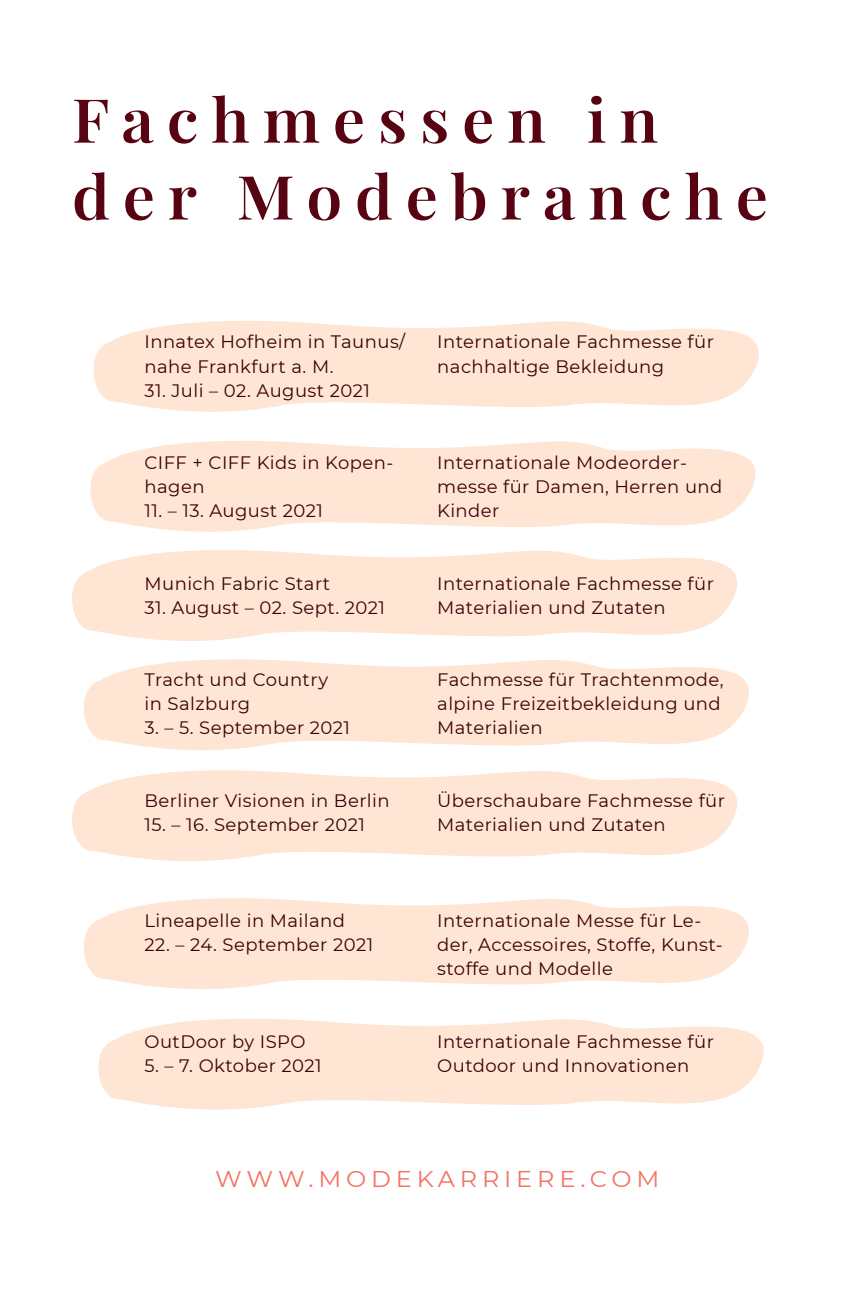
<style>
.page{position:relative;width:862px;height:1299px;background:#fff}
.page>*{position:absolute;margin:0;border:0;box-sizing:border-box;transform-origin:0 0}
.t1{font:600 60.8px "Playfair Display";letter-spacing:.2em;color:#580312;scale:1.05 1}
.t2{font:22.8px "Montserrat";letter-spacing:.2em;color:#f37363;scale:1.05 1}
.t3{font:18px/24.2px "Montserrat";letter-spacing:.025em;color:#3b0109}
</style>
<div class="page">
<svg style="left:93px;top:321px;width:666px;height:91px;fill:#fee5d4"></svg>
<svg style="left:90px;top:441px;width:666px;height:91px;background:#fee8da"></svg>
<svg style="left:84px;top:898px;width:665px;height:91px;fill:#fee5d4"></svg>
<svg style="left:72px;top:550px;width:666px;height:91px;background:#fee8da"></svg>
<svg style="left:84px;top:659px;width:665px;height:92px;fill:#fee5d4"></svg>
<svg style="left:72px;top:770px;width:666px;height:92px;fill:#fee5d4"></svg>
<svg style="left:98px;top:1018px;width:666px;height:92px;fill:#fee5d4"></svg>
<p class="t1" style="left:72px;top:72px;width:560px">Fachmessen in</p>
<p class="t1" style="left:72px;top:149px;width:664px">der Modebranche</p>
<p class="t3" style="left:144px;top:329px;width:262px">Innatex Hofheim in Taunus/ nahe Frankfurt a. M.</p>
<p class="t3" style="left:144px;top:377px;width:227px">31. Juli – 02. August 2021</p>
<p class="t3" style="left:144px;top:450px;width:250px">CIFF + CIFF Kids in Kopen&shy;hagen</p>
<p class="t3" style="left:144px;top:498px;width:180px">11. – 13. August 2021</p>
<p class="t3" style="left:144px;top:570px;width:187px">Munich Fabric Start</p>
<p class="t3" style="left:144px;top:594px;width:242px">31. August – 02. Sept. 2021</p>
<p class="t3" style="left:144px;top:667px;width:185px">Tracht und Country</p>
<p class="t3" style="left:144px;top:691px;width:107px">in Salzburg</p>
<p class="t3" style="left:144px;top:715px;width:207px">3. – 5. September 2021</p>
<p class="t3" style="left:144px;top:787px;width:247px">Berliner Visionen in Berlin</p>
<p class="t3" style="left:144px;top:811px;width:222px">15. – 16. September 2021</p>
<p class="t3" style="left:437px;top:329px;width:278px">Internationale Fachmesse für nachhaltige Bekleidung</p>
<p class="t3" style="left:437px;top:450px;width:287px">Internationale Modeorder&shy;messe für Damen, Herren und<br>Kinder</p>
<p class="t3" style="left:437px;top:570px;width:278px">Internationale Fachmesse für<br>Materialien und Zutaten</p>
<p class="t3" style="left:437px;top:667px;width:288px">Fachmesse für Trachtenmode, alpine Freizeitbekleidung und<br>Materialien</p>
<p class="t3" style="left:437px;top:787px;width:289px">Überschaubare Fachmesse für<br>Materialien und Zutaten</p>
<p class="t3" style="left:144px;top:908px;width:202px">Lineapelle in Mailand</p>
<p class="t3" style="left:144px;top:932px;width:230px">22. – 24. September 2021</p>
<p class="t3" style="left:144px;top:1028px;width:163px">OutDoor by ISPO</p>
<p class="t3" style="left:144px;top:1052px;width:179px">5. – 7. Oktober 2021</p>
<p class="t3" style="left:437px;top:908px;width:287px">Internationale Messe für Le&shy;der, Accessoires, Stoffe, Kunst&shy;stoffe und Modelle</p>
<p class="t3" style="left:437px;top:1028px;width:278px">Internationale Fachmesse für<br>Outdoor und Innovationen</p>
<p class="t2" style="left:215px;top:1163px;width:425px">WWW.MODEKARRIERE.COM</p>
</div>
